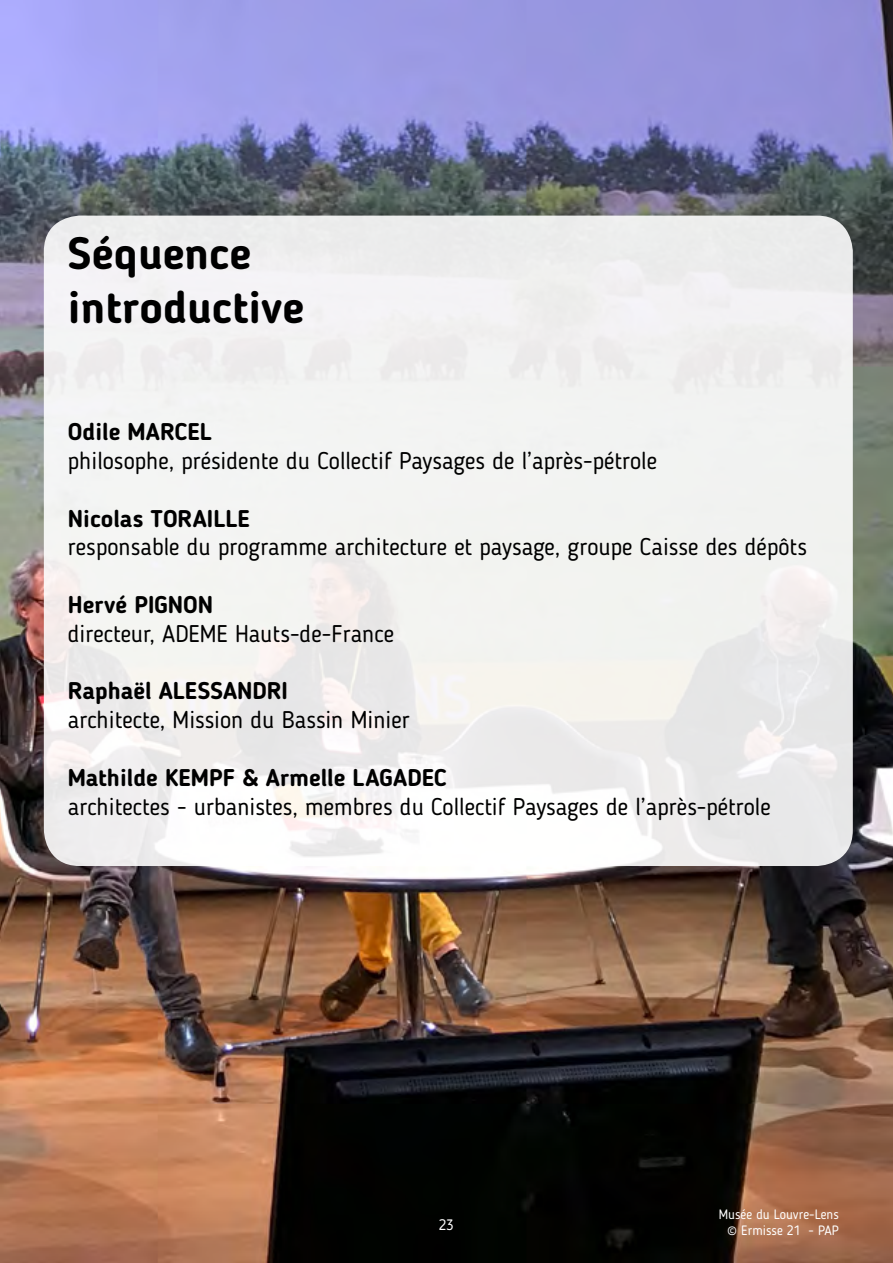
<style>
.page{position:relative;width:893px;height:1263px;background:#fff}
.page>*{position:absolute;margin:0;border:0;box-sizing:border-box;transform-origin:0 0}
.t1{font:700 45px/54px "Blogger Sans";color:#000}
.t2{font:24px "Blogger Sans";color:#000}
.t3{font:700 24px "Blogger Sans";color:#000}
.t4{font:15px "Blogger Sans";color:#fff}
.t5{font:13.5px/16.2px "Blogger Sans";color:#fff;text-align:right}
</style>
<div class="page">
<img style="left:0;top:0;width:893px;height:1263px">
<div style="left:44px;top:216px;width:809px;height:650px;background:linear-gradient(to bottom,#f0f0f0,#f3f2f0);border-radius:36px"></div>
<h1 class="t1" style="left:68px;top:226px;width:238px">Séquence introductive</h1>
<p class="t3" style="left:68px;top:417px;width:145px">Odile MARCEL</p>
<p class="t2" style="left:68px;top:446px;width:591px">philosophe, présidente du Collectif Paysages de l’après-pétrole</p>
<p class="t3" style="left:68px;top:504px;width:183px">Nicolas TORAILLE</p>
<p class="t2" style="left:68px;top:533px;width:741px">responsable du programme architecture et paysage, groupe Caisse des dépôts</p>
<p class="t3" style="left:68px;top:590px;width:144px">Hervé PIGNON</p>
<p class="t2" style="left:68px;top:619px;width:328px">directeur, ADEME Hauts-de-France</p>
<p class="t3" style="left:68px;top:676px;width:221px">Raphaël ALESSANDRI</p>
<p class="t2" style="left:68px;top:705px;width:344px">architecte, Mission du Bassin Minier</p>
<p class="t3" style="left:68px;top:763px;width:126px">Mathilde Kemp</p>
<p class="t3" style="left:223px;top:763px;width:157px">f &amp; Armelle Lagadec</p>
<p class="t2" style="left:68px;top:792px;width:704px">architectes - urbanistes, membres du Collectif Paysages de l’après-pétrole</p>
<p class="t4" style="left:439px;top:1216px;width:16px">23</p>
<p class="t5" style="left:719px;top:1206px;width:122px">Musée du Louvre-Lens © Ermisse 21 - PAP</p>
</div>
